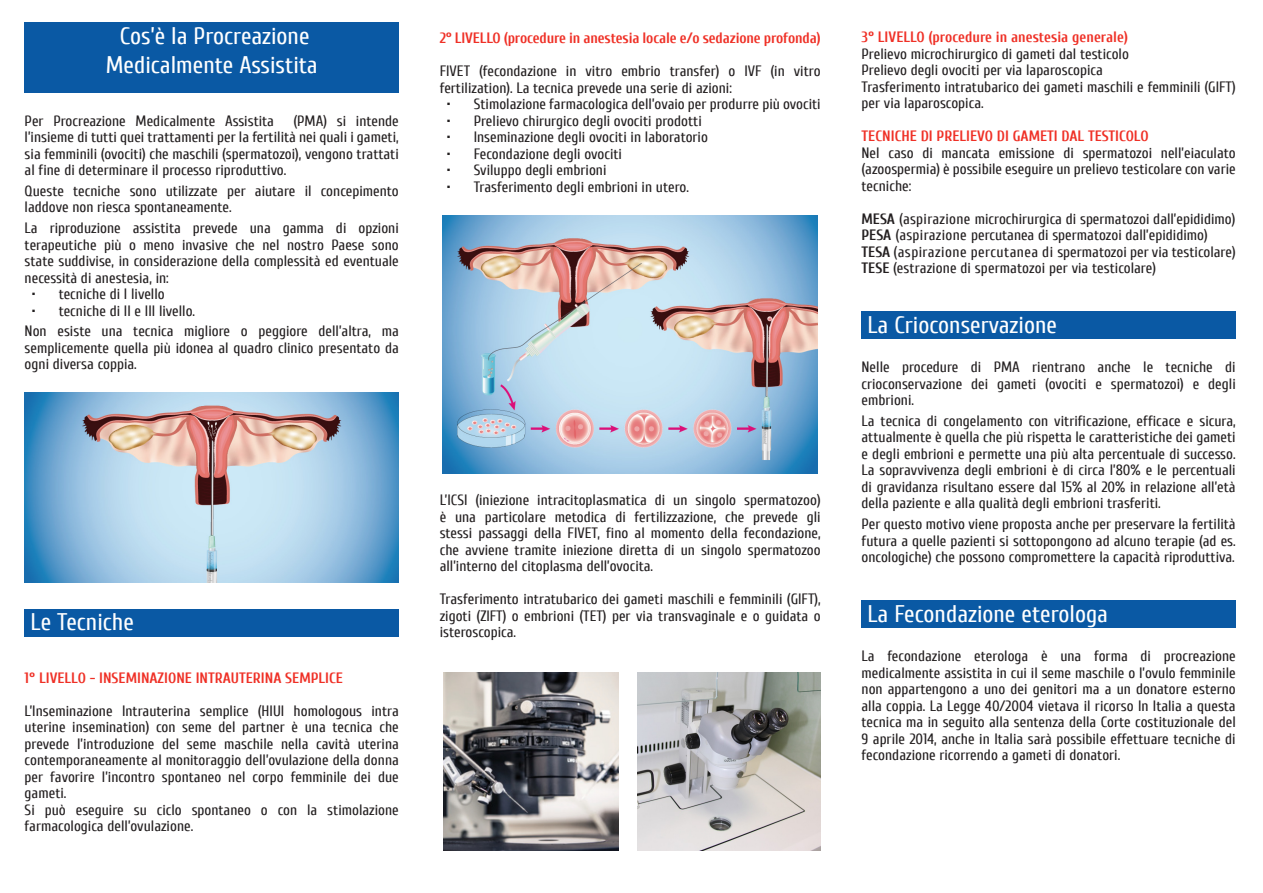
<style>
.page{position:relative;width:1263px;height:893px;background:#fff}
.page>*{position:absolute;margin:0;border:0;box-sizing:border-box;transform-origin:0 0}
.t1{font:24px/28.8px "Cuprum";color:#fff;text-align:center}
.t2{font:15px/16.5px "Cuprum";color:#231f20;text-align:justify}
.t3{font:700 15px "Cuprum";color:#ef3026}
.s1{font-weight:700}
</style>
<div class="page">
<div style="left:25px;top:22px;width:374px;height:71px;background:#0a59a4"></div>
<img style="left:25px;top:392px;width:374px;height:190px">
<div style="left:25px;top:609px;width:374px;height:28px;background:#0a59a4"></div>
<img style="left:443px;top:215px;width:374px;height:258px">
<div style="left:861px;top:311px;width:375px;height:28px;background:#0a59a4"></div>
<div style="left:861px;top:600px;width:375px;height:28px;background:#0a59a4"></div>
<img style="left:638px;top:673px;width:183px;height:177px">
<img style="left:444px;top:673px;width:175px;height:177px">
<p class="t1" style="left:106px;top:21px;width:213px">Cos’è la Procreazione<br>Medicalmente Assistita</p>
<p class="t2" style="left:25px;top:112px;width:376px;text-indent:269px">(PMA) si intende l’insieme di tutti quei trattamenti per la fertilità nei quali i gameti, sia femminili (ovociti) che maschili (spermatozoi), vengono trattati al fine di determinare il processo riproduttivo.</p>
<p class="t2" style="left:25px;top:183px;width:376px">Queste tecniche sono utilizzate per aiutare il concepimento laddove non riesca spontaneamente.</p>
<p class="t2" style="left:25px;top:220px;width:376px">La riproduzione assistita prevede una gamma di opzioni terapeutiche più o meno invasive che nel nostro Paese sono state suddivise, in considerazione della complessità ed eventuale necessità di anestesia, in:</p>
<p class="t2" style="left:32px;top:286px;width:135px">• tecniche di I livello</p>
<p class="t2" style="left:32px;top:302px;width:165px">• tecniche di II e III livello.</p>
<p class="t2" style="left:25px;top:323px;width:376px">Non esiste una tecnica migliore o peggiore dell’altra, ma semplicemente quella più idonea al quadro clinico presentato da ogni diversa coppia.</p>
<p class="t2" style="left:25px;top:112px;width:251px">Per Procreazione Medicalmente Assistita</p>
<p class="t1" style="left:31px;top:608px;width:105px">Le Tecniche</p>
<p class="t3" style="left:25px;top:669px;width:320px">1° LIVELLO - INSEMINAZIONE INTRAUTERINA SEMPLICE</p>
<p class="t2" style="left:25px;top:703px;width:376px">L’Inseminazione Intrauterina semplice (HIUI homologous intra uterine insemination) con seme del partner è una tecnica che prevede l’introduzione del seme maschile nella cavità uterina contemporaneamente al monitoraggio dell’ovulazione della donna per favorire l’incontro spontaneo nel corpo femminile dei due gameti.</p>
<p class="t2" style="left:25px;top:802px;width:376px">Si può eseguire su ciclo spontaneo o con la stimolazione farmacologica dell’ovulazione.</p>
<p class="t3" style="left:440px;top:30px;width:382px">2° LIVELLO (procedure in anestesia locale e/o sedazione profonda)</p>
<p class="t2" style="left:440px;top:63px;width:382px">FIVET (fecondazione in vitro embrio transfer) o IVF (in vitro fertilization). La tecnica prevede una serie di azioni:</p>
<p class="t2" style="left:447px;top:96px;width:375px">• Stimolazione farmacologica dell’ovaio per produrre più ovociti</p>
<p class="t2" style="left:447px;top:112px;width:257px">• Prelievo chirurgico degli ovociti prodotti</p>
<p class="t2" style="left:447px;top:129px;width:263px">• Inseminazione degli ovociti in laboratorio</p>
<p class="t2" style="left:447px;top:145px;width:177px">• Fecondazione degli ovociti</p>
<p class="t2" style="left:447px;top:162px;width:161px">• Sviluppo degli embrioni</p>
<p class="t2" style="left:447px;top:178px;width:244px">• Trasferimento degli embrioni in utero.</p>
<p class="t2" style="left:440px;top:492px;width:382px">L’ICSI (iniezione intracitoplasmatica di un singolo spermatozoo) è una particolare metodica di fertilizzazione, che prevede gli stessi passaggi della FIVET, fino al momento della fecondazione, che avviene tramite iniezione diretta di un singolo spermatozoo all’interno del citoplasma dell’ovocita.</p>
<p class="t2" style="left:440px;top:591px;width:383px">Trasferimento intratubarico dei gameti maschili e femminili (GIFT), zigoti (ZIFT) o embrioni (TET) per via transvaginale e o guidata o isteroscopica.</p>
<p class="t3" style="left:861px;top:29px;width:268px">3° LIVELLO (procedure in anestesia generale)</p>
<p class="t2" style="left:861px;top:45px;width:269px">Prelievo microchirurgico di gameti dal testicolo</p>
<p class="t2" style="left:861px;top:62px;width:243px">Prelievo degli ovociti per via laparoscopica</p>
<p class="t2" style="left:861px;top:78px;width:376px">Trasferimento intratubarico dei gameti maschili e femminili (GIFT) per via laparoscopica.</p>
<p class="t3" style="left:861px;top:128px;width:289px">TECNICHE DI PRELIEVO DI GAMETI DAL TESTICOLO</p>
<p class="t2" style="left:861px;top:144px;width:376px">Nel caso di mancata emissione di spermatozoi nell’eiaculato (azoospermia) è possibile eseguire un prelievo testicolare con varie tecniche:</p>
<p class="t2" style="left:861px;top:210px;width:375px"><span class="s1">MESA</span> (aspirazione microchirurgica di spermatozoi dall’epididimo)</p>
<p class="t2" style="left:861px;top:227px;width:348px"><span class="s1">PESA</span> (aspirazione percutanea di spermatozoi dall’epididimo)</p>
<p class="t2" style="left:861px;top:243px;width:376px"><span class="s1">TESA</span> (aspirazione percutanea di spermatozoi per via testicolare)</p>
<p class="t2" style="left:861px;top:260px;width:296px"><span class="s1">TESE</span> (estrazione di spermatozoi per via testicolare)</p>
<p class="t1" style="left:867px;top:311px;width:191px">La Crioconservazione</p>
<p class="t2" style="left:861px;top:359px;width:376px">Nelle procedure di PMA rientrano anche le tecniche di crioconservazione dei gameti (ovociti e spermatozoi) e degli embrioni.</p>
<p class="t2" style="left:861px;top:413px;width:376px">La tecnica di congelamento con vitrificazione, efficace e sicura, attualmente è quella che più rispetta le caratteristiche dei gameti e degli embrioni e permette una più alta percentuale di successo.<br>La sopravvivenza degli embrioni è di circa l’80% e le percentuali di gravidanza risultano essere dal 15% al 20% in relazione all’età della paziente e alla qualità degli embrioni trasferiti.</p>
<p class="t2" style="left:861px;top:516px;width:376px">Per questo motivo viene proposta anche per preservare la fertilità futura a quelle pazienti si sottopongono ad alcuno terapie (ad es. oncologiche) che possono compromettere la capacità riproduttiva.</p>
<p class="t1" style="left:867px;top:600px;width:242px">La Fecondazione eterologa</p>
<p class="t2" style="left:861px;top:648px;width:376px">La fecondazione eterologa è una forma di procreazione medicalmente assistita in cui il seme maschile o l’ovulo femminile non appartengono a uno dei genitori ma a un donatore esterno alla coppia. La Legge 40/2004 vietava il ricorso In Italia a questa tecnica ma in seguito alla sentenza della Corte costituzionale del 9 aprile 2014, anche in Italia sarà possibile effettuare tecniche di fecondazione ricorrendo a gameti di donatori.</p>
</div>
